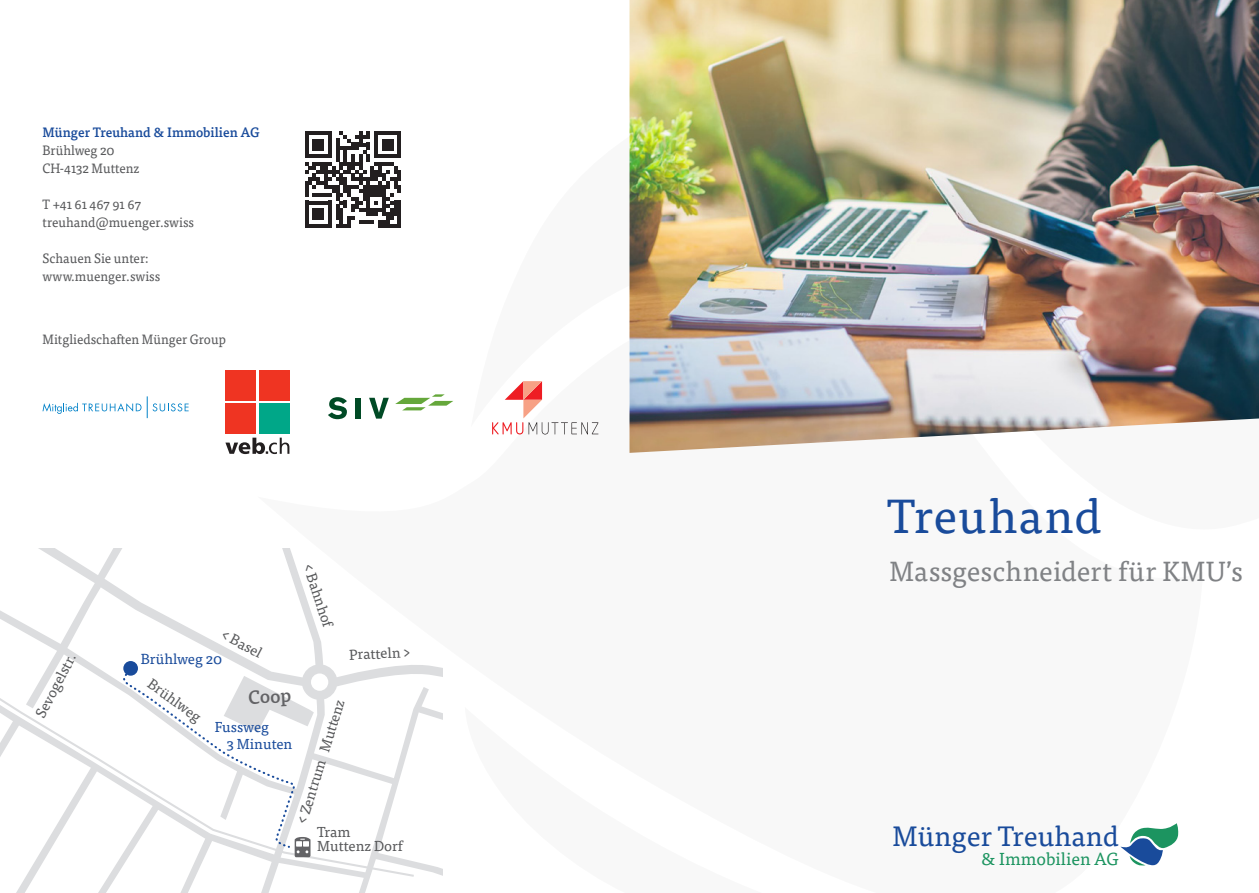
<style>
.page{position:relative;width:1259px;height:893px;background:#fff}
.page>*{position:absolute;margin:0;border:0;box-sizing:border-box;transform-origin:0 0}
.Haupttitel{font:48px "Tisa OT";letter-spacing:.015em;color:#194b9b}
.t1{font:28.05px "Tisa OT";color:#194b9b}
.Untertitel{font:27.75px "Tisa OT";letter-spacing:.005em;color:#808285}
.t2{font:500 18.6px "Tisa OT";color:#636366}
.t3{font:17.4px "Tisa OT";color:#1c9460}
.t4{font:14.4px/14.4px "Tisa OT";color:#57585a}
.t5{font:14.4px/16.5px "Tisa OT";color:#194b9b}
.Kontakt{font:13.5px "Tisa OT";color:#57585a;scale:.95 1}
.Kontakt_Titel{font:500 13.5px "Tisa OT";color:#194b9b;scale:.96 1}
</style>
<div class="page">
<svg style="left:0;top:549px;width:442px;height:344px"></svg>
<svg style="left:0;top:878px;width:278px;height:15px"></svg>
<svg style="left:0;top:653px;width:416px;height:225px"></svg>
<svg style="left:122px;top:669px;width:192px;height:188px"></svg>
<svg style="left:305px;top:131px;width:96px;height:97px"></svg>
<svg style="left:43px;top:403px;width:98px;height:11px"></svg>
<svg style="left:147px;top:396px;width:42px;height:22px"></svg>
<div style="left:225px;top:370px;width:31px;height:31px;background:#ef3422"></div>
<div style="left:259px;top:370px;width:30px;height:31px;background:#ef3422"></div>
<div style="left:225px;top:403px;width:31px;height:31px;background:#ef3422"></div>
<div style="left:259px;top:403px;width:30px;height:31px;background:#00a788"></div>
<svg style="left:225px;top:438px;width:64px;height:16px"></svg>
<svg style="left:395px;top:394px;width:58px;height:16px"></svg>
<svg style="left:328px;top:397px;width:19px;height:22px"></svg>
<div style="left:355px;top:398px;width:5px;height:21px;background:#004a25"></div>
<svg style="left:369px;top:398px;width:20px;height:21px"></svg>
<svg style="left:492px;top:382px;width:106px;height:52px"></svg>
<svg style="left:1120px;top:823px;width:58px;height:43px"></svg>
<img style="left:629px;top:0;width:630px;height:453px">
<p class="Kontakt_Titel" style="left:43px;top:124px;width:228px">Münger Treuhand &amp; Immobilien AG</p>
<p class="Kontakt" style="left:43px;top:143px;width:77px">Brühlweg 20</p>
<p class="Kontakt" style="left:43px;top:161px;width:104px">CH-4132 Muttenz</p>
<p class="Kontakt" style="left:43px;top:197px;width:105px">T +41 61 467 91 67</p>
<p class="Kontakt" style="left:43px;top:215px;width:161px">treuhand@muenger.swiss</p>
<p class="Kontakt" style="left:43px;top:251px;width:113px">Schauen Sie unter:</p>
<p class="Kontakt" style="left:43px;top:269px;width:125px">www.muenger.swiss</p>
<p class="Kontakt" style="left:43px;top:332px;width:195px">Mitgliedschaften Münger Group</p>
<p class="t4" style="left:33px;top:713px;width:75px;rotate:-62deg">Sevogelstr.</p>
<p class="t4" style="left:225px;top:627px;width:46px;rotate:28deg">&lt; Basel</p>
<p class="t5" style="left:141px;top:651px;width:83px">Brühlweg 20</p>
<p class="t4" style="left:314px;top:562px;width:67px;rotate:71deg">&lt; Bahnhof</p>
<p class="t4" style="left:349px;top:648px;width:63px;rotate:-3deg">Pratteln &gt;</p>
<p class="t4" style="left:153px;top:676px;width:64px;rotate:36deg">Brühlweg</p>
<p class="t2" style="left:247px;top:686px;width:45px;rotate:-3deg">Coop</p>
<p class="t4" style="left:295px;top:822px;width:131px;rotate:-73deg">&lt; Zentrum Muttenz</p>
<p class="t5" style="left:227px;top:719px;width:67px;text-indent:-12px">Fussweg<br>3 Minuten</p>
<p class="t4" style="left:317px;top:825px;width:87px">Tram<br>Muttenz Dorf</p>
<p class="Haupttitel" style="left:887px;top:487px;width:216px">Treuhand</p>
<p class="Untertitel" style="left:889px;top:554px;width:355px">Massgeschneidert für KMU’s</p>
<p class="t1" style="left:892px;top:820px;width:228px">Münger Treuhand</p>
<p class="t3" style="left:981px;top:849px;width:139px">&amp; Immobilien AG</p>
</div>
